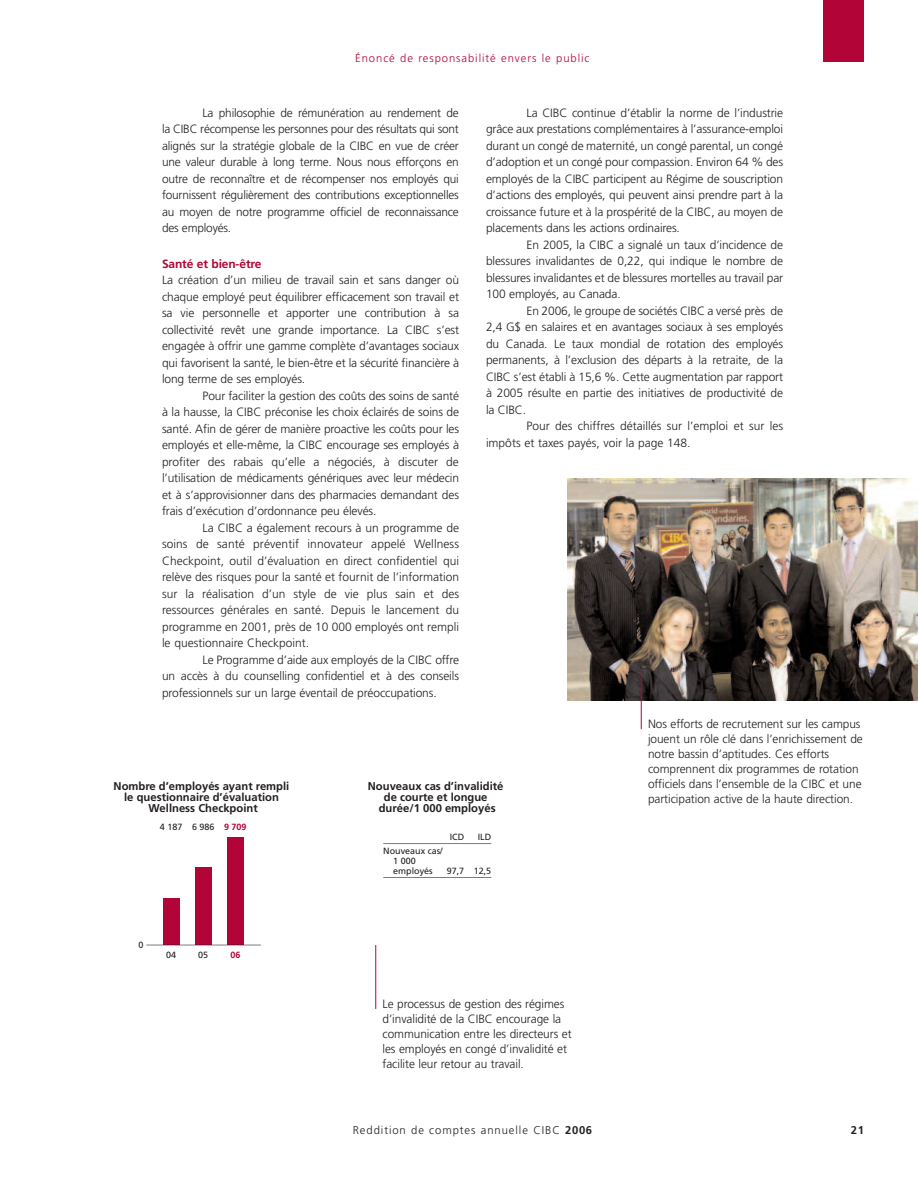
<style>
.page{position:relative;width:918px;height:1188px;background:#fff}
.page>*{position:absolute;margin:0;border:0;box-sizing:border-box;transform-origin:0 0}
.t1{font:300 12px/16.5px "Frutiger";letter-spacing:-.005em;color:#231f20;text-align:justify}
.t2{font:700 12px "Frutiger";letter-spacing:-.01em;color:#b30437}
.t3{font:700 11.25px/11.2px "Frutiger";color:#231f20;text-align:center}
.t4{font:300 11.25px "Frutiger";letter-spacing:.085em;color:#b30437}
.t5{font:300 11.25px "Frutiger";letter-spacing:.085em;color:#231f20}
.t6{font:9px/10.2px "Frutiger";color:#231f20;text-align:center}
.t7{font:700 9px "Frutiger";color:#b30437}
.s1{font-weight:700}
</style>
<div class="page">
<hr style="left:375px;top:945px;width:1px;height:64px;background:#b30437">
<div style="left:163px;top:898px;width:17px;height:47px;background:#b30437"></div>
<div style="left:195px;top:867px;width:17px;height:78px;background:#b30437"></div>
<div style="left:227px;top:837px;width:17px;height:108px;background:#b30437"></div>
<hr style="left:146px;top:945px;width:115px;height:1px;background:#231f20">
<hr style="left:383px;top:843px;width:108px;height:1px;background:#231f20">
<hr style="left:383px;top:877px;width:108px;height:1px;background:#231f20">
<img style="left:567px;top:478px;width:351px;height:223px">
<hr style="left:641px;top:674px;width:1px;height:55px;background:#b30437">
<div style="left:824px;top:0;width:40px;height:62px;background:#b30437"></div>
<p class="t4" style="left:355px;top:54px;width:236px">Énoncé de responsabilité envers le public</p>
<p class="t1" style="left:162px;top:106px;width:298px;text-indent:40px">La philosophie de rémunération au rendement de la CIBC récompense les personnes pour des résultats qui sont alignés sur la stratégie globale de la CIBC en vue de créer une valeur durable à long terme. Nous nous efforçons en outre de reconnaître et de récompenser nos employés qui fournissent régulièrement des contributions exceptionnelles au moyen de notre programme officiel de reconnaissance des employés.</p>
<p class="t2" style="left:162px;top:259px;width:101px">Santé et bien-être</p>
<p class="t1" style="left:162px;top:273px;width:299px">La création d’un milieu de travail sain et sans danger où chaque employé peut équilibrer efficacement son travail et sa vie personnelle et apporter une contribution à sa collectivité revêt une grande importance. La CIBC s’est engagée à offrir une gamme complète d’avantages sociaux qui favorisent la santé, le bien-être et la sécurité financière à long terme de ses employés.</p>
<p class="t1" style="left:162px;top:388px;width:299px;text-indent:40px">Pour faciliter la gestion des coûts des soins de santé à la hausse, la CIBC préconise les choix éclairés de soins de santé. Afin de gérer de manière proactive les coûts pour les employés et elle-même, la CIBC encourage ses employés à profiter des rabais qu’elle a négociés, à discuter de l’utilisation de médicaments génériques avec leur médecin et à s’approvisionner dans des pharmacies demandant des frais d’exécution d’ordonnance peu élevés.</p>
<p class="t1" style="left:162px;top:520px;width:299px;text-indent:40px">La CIBC a également recours à un programme de soins de santé préventif innovateur appelé Wellness Checkpoint, outil d’évaluation en direct confidentiel qui relève des risques pour la santé et fournit de l’information sur la réalisation d’un style de vie plus sain et des ressources générales en santé. Depuis le lancement du programme en 2001, près de 10 000 employés ont rempli le questionnaire Checkpoint.</p>
<p class="t1" style="left:162px;top:652px;width:299px;text-indent:41px">Le Programme d’aide aux employés de la CIBC offre un accès à du counselling confidentiel et à des conseils professionnels sur un large éventail de préoccupations.</p>
<p class="t1" style="left:486px;top:106px;width:299px;text-indent:40px">La CIBC continue d’établir la norme de l’industrie grâce aux prestations complémentaires à l’assurance-emploi durant un congé de maternité, un congé parental, un congé d’adoption et un congé pour compassion. Environ 64 % des employés de la CIBC participent au Régime de souscription d’actions des employés, qui peuvent ainsi prendre part à la croissance future et à la prospérité de la CIBC, au moyen de placements dans les actions ordinaires.</p>
<p class="t1" style="left:486px;top:238px;width:299px;text-indent:40px">En 2005, la CIBC a signalé un taux d’incidence de blessures invalidantes de 0,22, qui indique le nombre de blessures invalidantes et de blessures mortelles au travail par 100 employés, au Canada.</p>
<p class="t1" style="left:486px;top:304px;width:299px;text-indent:40px">En 2006, le groupe de sociétés CIBC a versé près de 2,4 G$ en salaires et en avantages sociaux à ses employés du Canada. Le taux mondial de rotation des employés permanents, à l’exclusion des départs à la retraite, de la CIBC s’est établi à 15,6 %. Cette augmentation par rapport à 2005 résulte en partie des initiatives de productivité de la CIBC.</p>
<p class="t1" style="left:486px;top:419px;width:299px;text-indent:40px">Pour des chiffres détaillés sur l’emploi et sur les impôts et taxes payés, voir la page 148.</p>
<p class="t3" style="left:114px;top:781px;width:177px">Nombre d’employés ayant rempli le questionnaire d’évaluation<br>Wellness Checkpoint</p>
<p class="t3" style="left:368px;top:781px;width:137px">Nouveaux cas d’invalidité de courte et longue durée/1 000 employés</p>
<p class="t6" style="left:167px;top:823px;width:31px">187 6</p>
<p class="t7" style="left:237px;top:823px;width:12px">09</p>
<p class="t6" style="left:450px;top:833px;width:16px">ICD</p>
<p class="t6" style="left:478px;top:833px;width:15px">ILD</p>
<p class="t6" style="left:166px;top:951px;width:12px">04</p>
<p class="t6" style="left:198px;top:951px;width:11px">05</p>
<p class="t7" style="left:230px;top:952px;width:12px">06</p>
<p class="t6" style="left:383px;top:846px;width:61px">Nouveaux cas/<br>00<br>m loyés</p>
<p class="t6" style="left:447px;top:867px;width:12px">97</p>
<p class="t1" style="left:382px;top:997px;width:191px;line-height:15px;text-align:left">Le processus de gestion des régimes d’invalidité de la CIBC encourage la communication entre les directeurs et les employés en congé d’invalidité et facilite leur retour au travail.</p>
<p class="t1" style="left:648px;top:717px;width:216px;line-height:15px;text-align:left">Nos efforts de recrutement sur les campus jouent un rôle clé dans l’enrichissement de notre bassin d’aptitudes. Ces efforts comprennent dix programmes de rotation officiels dans l’ensemble de la CIBC et une participation active de la haute direction.</p>
<p class="t5" style="left:353px;top:1126px;width:241px">Reddition de comptes annuelle CIBC <span class="s1">2006</span></p>
<p class="t3" style="left:851px;top:1126px;width:15px">21</p>
</div>
